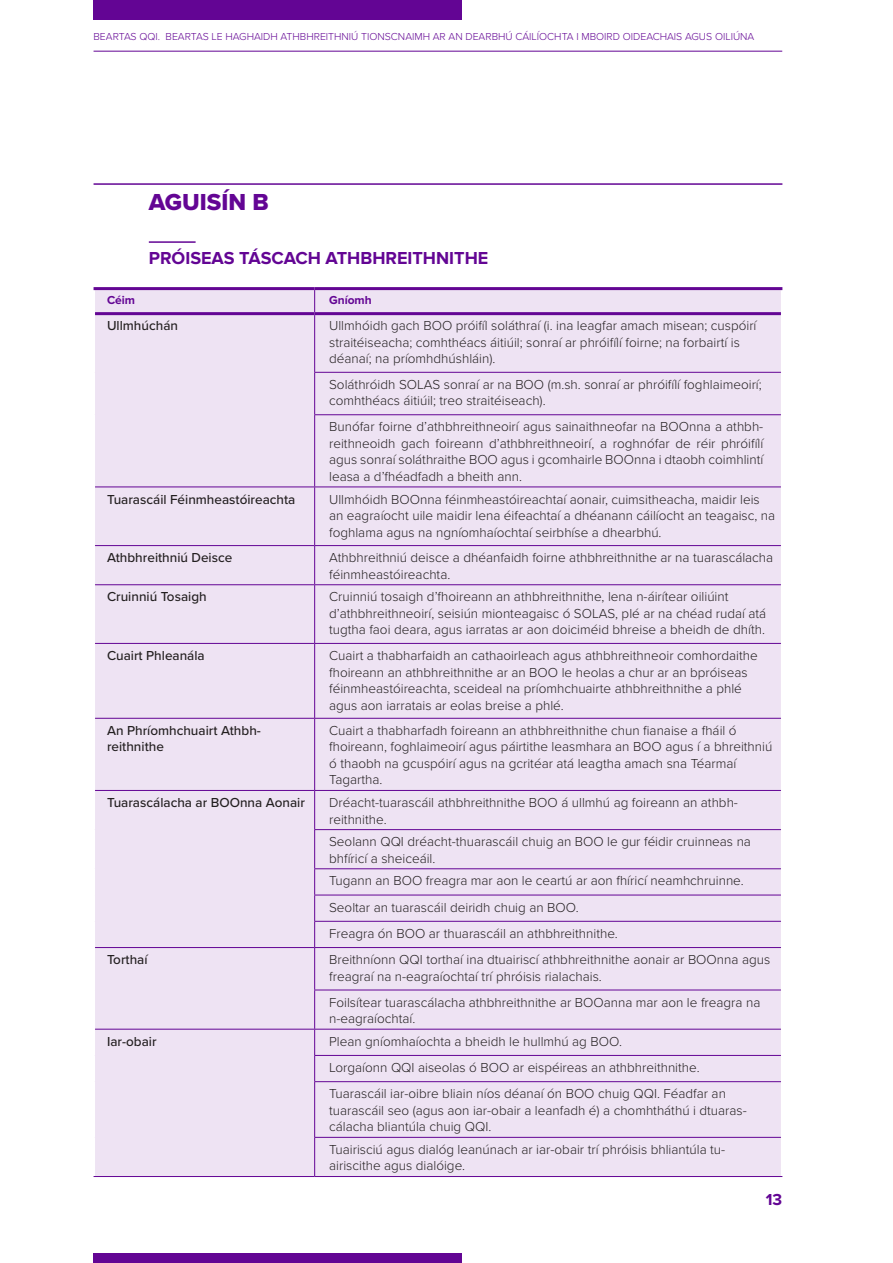
<style>
.page{position:relative;width:893px;height:1263px;background:#fff}
.page>*{position:absolute;margin:0;border:0;box-sizing:border-box;transform-origin:0 0}
.t1{font:24px "Proxima Nova Extrabld";color:#630594}
.t2{font:700 18px "Proxima Nova";color:#630594}
.t3{font:700 16.5px "Proxima Nova";color:#630594}
.t4{font:300 13.5px/16.5px "Proxima Nova";color:#231f20}
.t5{font:500 13.5px/16.5px "Proxima Nova";color:#231f20}
.t6{font:700 12px "Proxima Nova";color:#630594}
.t7{font:300 10.5px "Proxima Nova";color:#630594}
</style>
<div class="page">
<div style="left:94px;top:0;width:368px;height:19px;background:#630594"></div>
<div style="left:94px;top:1253px;width:368px;height:10px;background:#630594"></div>
<hr style="left:94px;top:51px;width:688px;height:1px;background:#630594">
<hr style="left:94px;top:183px;width:688px;height:2px;background:#630594">
<hr style="left:149px;top:241px;width:47px;height:2px;background:#630594">
<div style="left:95px;top:290px;width:686px;height:886px;background:#eee3f3"></div>
<svg style="left:314px;top:290px;width:1px;height:22px"></svg>
<hr style="left:314px;top:315px;width:1px;height:57px;background:#630594">
<hr style="left:314px;top:372px;width:467px;height:1px;background:#630594">
<hr style="left:314px;top:373px;width:1px;height:41px;background:#630594">
<hr style="left:314px;top:414px;width:467px;height:1px;background:#630594">
<hr style="left:314px;top:415px;width:1px;height:71px;background:#630594">
<hr style="left:95px;top:486px;width:220px;height:1px;background:#630594">
<hr style="left:315px;top:486px;width:466px;height:1px;background:#630594">
<hr style="left:314px;top:487px;width:1px;height:58px;background:#630594">
<hr style="left:95px;top:545px;width:220px;height:1px;background:#630594">
<hr style="left:315px;top:545px;width:466px;height:1px;background:#630594">
<hr style="left:314px;top:546px;width:1px;height:38px;background:#630594">
<hr style="left:95px;top:584px;width:220px;height:1px;background:#630594">
<hr style="left:315px;top:584px;width:466px;height:1px;background:#630594">
<hr style="left:314px;top:585px;width:1px;height:58px;background:#630594">
<hr style="left:95px;top:643px;width:220px;height:1px;background:#630594">
<hr style="left:315px;top:643px;width:466px;height:1px;background:#630594">
<hr style="left:314px;top:644px;width:1px;height:74px;background:#630594">
<hr style="left:95px;top:718px;width:220px;height:1px;background:#630594">
<hr style="left:315px;top:718px;width:466px;height:1px;background:#630594">
<hr style="left:314px;top:719px;width:1px;height:71px;background:#630594">
<hr style="left:95px;top:790px;width:220px;height:1px;background:#630594">
<hr style="left:315px;top:790px;width:466px;height:1px;background:#630594">
<hr style="left:314px;top:791px;width:1px;height:38px;background:#630594">
<hr style="left:314px;top:829px;width:467px;height:1px;background:#630594">
<hr style="left:314px;top:830px;width:1px;height:38px;background:#630594">
<hr style="left:314px;top:868px;width:467px;height:1px;background:#630594">
<hr style="left:314px;top:895px;width:467px;height:1px;background:#630594">
<hr style="left:314px;top:921px;width:467px;height:1px;background:#630594">
<svg style="left:314px;top:869px;width:1px;height:78px"></svg>
<hr style="left:95px;top:947px;width:220px;height:1px;background:#630594">
<hr style="left:315px;top:947px;width:466px;height:1px;background:#630594">
<hr style="left:314px;top:948px;width:1px;height:42px;background:#630594">
<hr style="left:314px;top:990px;width:467px;height:1px;background:#630594">
<hr style="left:314px;top:990px;width:1px;height:39px;background:#630594">
<hr style="left:95px;top:1029px;width:220px;height:1px;background:#630594">
<hr style="left:94px;top:1176px;width:221px;height:1px;background:#630594">
<hr style="left:315px;top:1029px;width:466px;height:1px;background:#630594">
<hr style="left:314px;top:1055px;width:467px;height:1px;background:#630594">
<svg style="left:314px;top:1029px;width:1px;height:52px"></svg>
<hr style="left:314px;top:1081px;width:467px;height:1px;background:#630594">
<hr style="left:314px;top:1082px;width:1px;height:55px;background:#630594">
<hr style="left:314px;top:1137px;width:467px;height:1px;background:#630594">
<hr style="left:314px;top:1138px;width:1px;height:38px;background:#630594">
<hr style="left:315px;top:1176px;width:467px;height:1px;background:#630594">
<hr style="left:94px;top:287px;width:221px;height:3px;background:#630594">
<hr style="left:315px;top:287px;width:467px;height:3px;background:#630594">
<hr style="left:95px;top:312px;width:220px;height:3px;background:#630594">
<hr style="left:315px;top:312px;width:466px;height:3px;background:#630594">
<p class="t7" style="left:94px;top:29px;width:662px">BEARTAS QQI. BEARTAS LE HAGHAIDH ATHBHREITHNIÚ TIONSCNAIMH AR AN DEARBHÚ CÁILÍOCHTA I MBOIRD OIDEACHAIS AGUS OILIÚNA</p>
<h1 class="t1" style="left:149px;top:184px;width:121px">AGUISÍN B</h1>
<h2 class="t2" style="left:149px;top:248px;width:341px">PRÓISEAS TÁSCACH ATHBHREITHNITHE</h2>
<p class="t6" style="left:107px;top:293px;width:30px">Céim</p>
<p class="t6" style="left:329px;top:293px;width:44px">Gníomh</p>
<p class="t5" style="left:107px;top:317px;width:73px">Ullmhúchán</p>
<p class="t4" style="left:329px;top:317px;width:429px">Ullmhóidh gach BOO próifíl soláthraí (i. ina leagfar amach misean; cuspóirí straitéiseacha; comhthéacs áitiúil; sonraí ar phróifílí foirne; na forbairtí is déanaí; na príomhdhúshláin).</p>
<p class="t4" style="left:329px;top:375px;width:434px">Soláthróidh SOLAS sonraí ar na BOO (m.sh. sonraí ar phróifílí foghlaimeoirí; comhthéacs áitiúil; treo straitéiseach).</p>
<p class="t4" style="left:329px;top:418px;width:436px;text-align:justify">Bunófar foirne d’athbhreithneoirí agus sainaithneofar na BOOnna a athbh&shy;reithneoidh gach foireann d’athbhreithneoirí, a roghnófar de réir phróifílí agus sonraí soláthraithe BOO agus i gcomhairle BOOnna i dtaobh coimhlintí leasa a d’fhéadfadh a bheith ann.</p>
<p class="t5" style="left:107px;top:490px;width:190px">Tuarascáil Féinmheastóireachta</p>
<p class="t4" style="left:329px;top:490px;width:448px">Ullmhóidh BOOnna féinmheastóireachtaí aonair, cuimsitheacha, maidir leis an eagraíocht uile maidir lena éifeachtaí a dhéanann cáilíocht an teagaisc, na foghlama agus na ngníomhaíochtaí seirbhíse a dhearbhú.</p>
<p class="t5" style="left:107px;top:549px;width:127px">Athbhreithniú Deisce</p>
<p class="t4" style="left:329px;top:549px;width:446px">Athbhreithniú deisce a dhéanfaidh foirne athbhreithnithe ar na tuarascálacha féinmheastóireachta.</p>
<p class="t5" style="left:107px;top:588px;width:101px">Cruinniú Tosaigh</p>
<p class="t4" style="left:329px;top:588px;width:439px">Cruinniú tosaigh d’fhoireann an athbhreithnithe, lena n-áirítear oiliúint d’athbhreithneoirí, seisiún mionteagaisc ó SOLAS, plé ar na chéad rudaí atá tugtha faoi deara, agus iarratas ar aon doiciméid bhreise a bheidh de dhíth.</p>
<p class="t5" style="left:107px;top:647px;width:99px">Cuairt Phleanála</p>
<p class="t4" style="left:329px;top:646px;width:430px">Cuairt a thabharfaidh an cathaoirleach agus athbhreithneoir comhordaithe fhoireann an athbhreithnithe ar an BOO le heolas a chur ar an bpróiseas féinmheastóireachta, sceideal na príomhchuairte athbhreithnithe a phlé agus aon iarratais ar eolas breise a phlé.</p>
<p class="t5" style="left:107px;top:722px;width:155px">An Phríomhchuairt Athbh&shy;reithnithe</p>
<p class="t4" style="left:329px;top:721px;width:445px">Cuairt a thabharfadh foireann an athbhreithnithe chun fianaise a fháil ó fhoireann, foghlaimeoirí agus páirtithe leasmhara an BOO agus í a bhreithniú ó thaobh na gcuspóirí agus na gcritéar atá leagtha amach sna Téarmaí Tagartha.</p>
<p class="t5" style="left:107px;top:794px;width:199px">Tuarascálacha ar BOOnna Aonair</p>
<p class="t4" style="left:329px;top:793px;width:410px">Dréacht-tuarascáil athbhreithnithe BOO á ullmhú ag foireann an athbh&shy;reithnithe.</p>
<p class="t4" style="left:329px;top:833px;width:423px">Seolann QQI dréacht-thuarascáil chuig an BOO le gur féidir cruinneas na bhfíricí a sheiceáil.</p>
<p class="t4" style="left:329px;top:867px;width:416px;line-height:26.2px">Tugann an BOO freagra mar aon le ceartú ar aon fhíricí neamhchruinne.<br>Seoltar an tuarascáil deiridh chuig an BOO.<br>Freagra ón BOO ar thuarascáil an athbhreithnithe.</p>
<p class="t5" style="left:107px;top:951px;width:42px">Torthaí</p>
<p class="t4" style="left:329px;top:951px;width:443px">Breithníonn QQI torthaí ina dtuairiscí athbhreithnithe aonair ar BOOnna agus freagraí na n-eagraíochtaí trí phróisis rialachais.</p>
<p class="t4" style="left:329px;top:993px;width:433px">Foilsítear tuarascálacha athbhreithnithe ar BOOanna mar aon le freagra na n-eagraíochtaí.</p>
<p class="t5" style="left:107px;top:1032px;width:51px">Iar-obair</p>
<p class="t4" style="left:329px;top:1027px;width:398px;line-height:26.2px">Plean gníomhaíochta a bheidh le hullmhú ag BOO.<br>Lorgaíonn QQI aiseolas ó BOO ar eispéireas an athbhreithnithe.<br>Tuarascáil iar-oibre bliain níos déanaí ón BOO chuig QQI. Féadfar an</p>
<p class="t4" style="left:329px;top:1101px;width:419px">tuarascáil seo (agus aon iar-obair a leanfadh é) a chomhtháthú i dtuaras&shy;cálacha bliantúla chuig QQI.</p>
<p class="t4" style="left:329px;top:1140px;width:398px">Tuairisciú agus dialóg leanúnach ar iar-obair trí phróisis bhliantúla tu&shy;airiscithe agus dialóige.</p>
<p class="t3" style="left:766px;top:1189px;width:18px">13</p>
</div>
